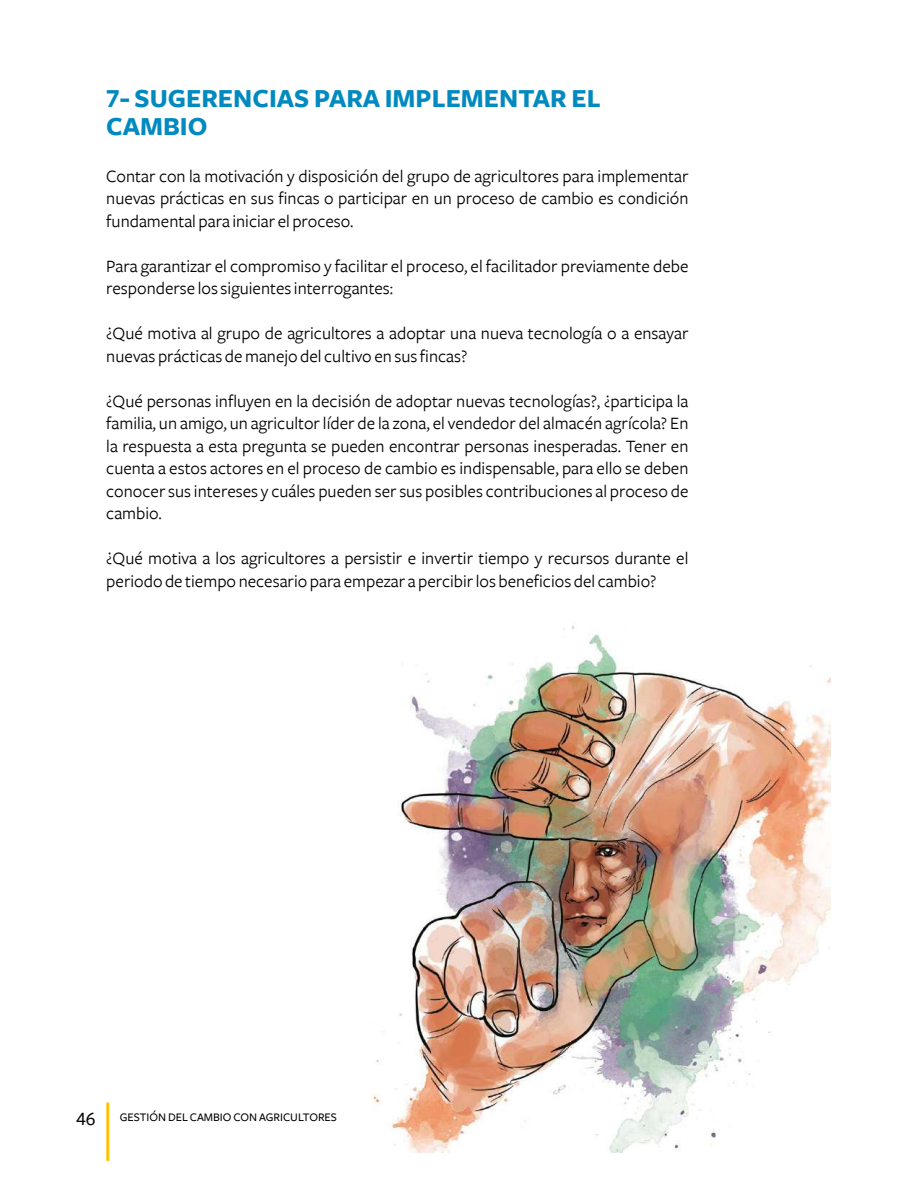
<style>
.page{position:relative;width:918px;height:1188px;background:#fff}
.page>*{position:absolute;margin:0;border:0;box-sizing:border-box;transform-origin:0 0}
.t1{font:700 27px/28.5px "Freight Sans";color:#008ac0}
.t2{font:18px/22.5px "Freight Sans";color:#000}
.t3{font:500 12px "Freight Sans";color:#000}
.s1{font-family:"Freight Sans Bold SC";font-weight:400}
.s2{font-family:"Freight Sans Medium SC";font-weight:400;font-size:19.5px}
</style>
<div class="page">
<img style="left:372px;top:625px;width:458px;height:528px">
<hr style="left:106px;top:1103px;width:3px;height:58px;background:#fdc300">
<h1 class="t1" style="left:106px;top:85px;width:496px"><span class="s1">7</span>- SUGERENCIAS PARA IMPLEMENTAR EL<br>CAMBIO</h1>
<p class="t2" style="left:106px;top:165px;width:584px;text-align:justify">Contar con la motivación y disposición del grupo de agricultores para implementar nuevas prácticas en sus fincas o participar en un proceso de cambio es condición fundamental para iniciar el proceso.</p>
<p class="t2" style="left:106px;top:255px;width:584px">Para garantizar el compromiso y facilitar el proceso, el facilitador previamente debe responderse los siguientes interrogantes:</p>
<p class="t2" style="left:106px;top:322px;width:584px">¿Qué motiva al grupo de agricultores a adoptar una nueva tecnología o a ensayar nuevas prácticas de manejo del cultivo en sus fincas?</p>
<p class="t2" style="left:106px;top:390px;width:584px;text-align:justify">¿Qué personas influyen en la decisión de adoptar nuevas tecnologías?, ¿participa la familia, un amigo, un agricultor líder de la zona, el vendedor del almacén agrícola? En la respuesta a esta pregunta se pueden encontrar personas inesperadas. Tener en cuenta a estos actores en el proceso de cambio es indispensable, para ello se deben conocer sus intereses y cuáles pueden ser sus posibles contribuciones al proceso de cambio.</p>
<p class="t2" style="left:106px;top:547px;width:584px">¿Qué motiva a los agricultores a persistir e invertir tiempo y recursos durante el periodo de tiempo necesario para empezar a percibir los beneficios del cambio?</p>
<p class="t3" style="left:76px;top:1111px;width:262px"><span class="s2">46</span> GESTIÓN DEL CAMBIO CON AGRICULTORES</p>
</div>
